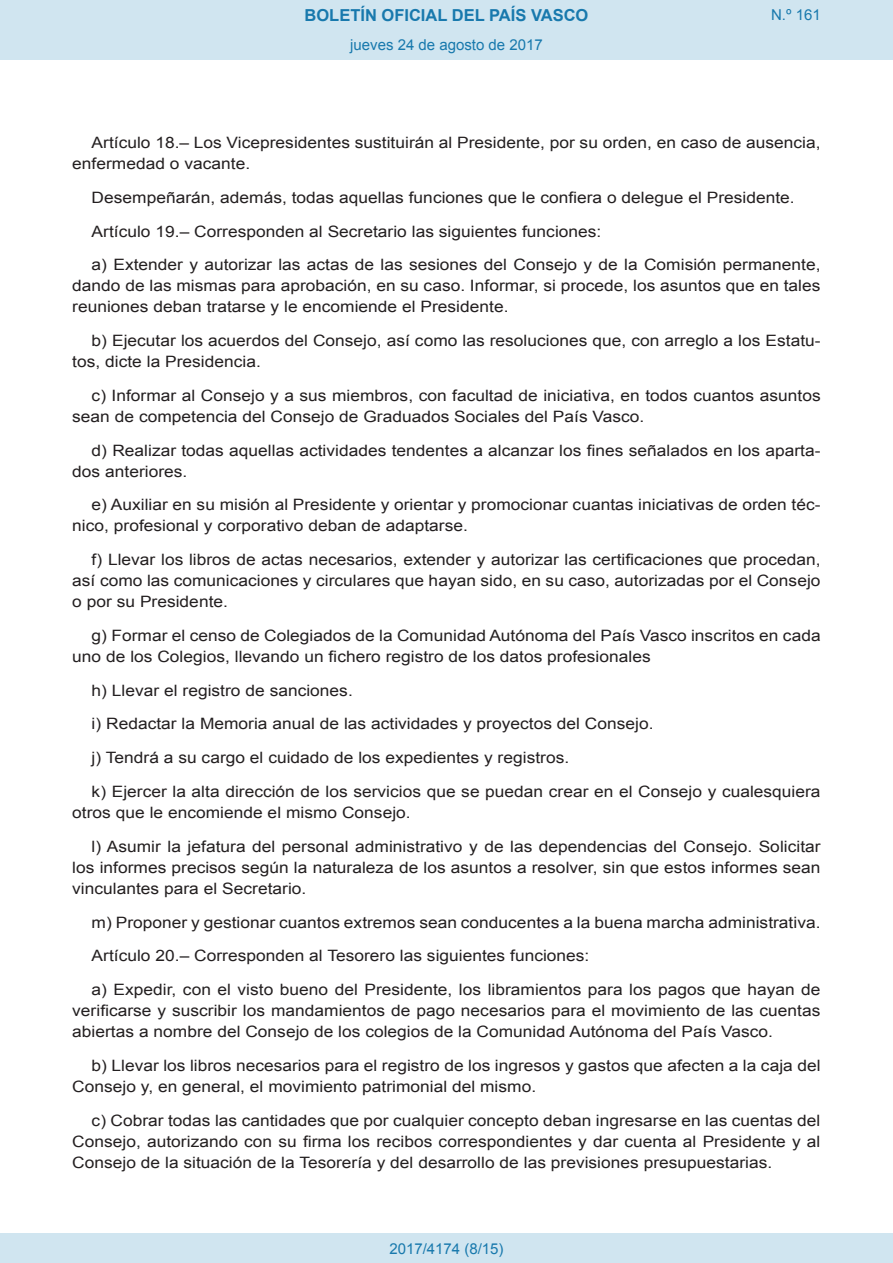
<style>
.page{position:relative;width:893px;height:1263px;background:#fff}
.page>*{position:absolute;margin:0;border:0;box-sizing:border-box;transform-origin:0 0}
.t1{font:700 16.5px "Arial";color:#1879ad}
.BOPVDetalle{font:15.6px/21px "Arial";color:#231f20;scale:1.11 1}
.Paginacion_Centro{font:15px "Arial";color:#1879ad}
</style>
<div class="page">
<div style="left:0;top:0;width:893px;height:60px;background:#d0e5f0"></div>
<div style="left:0;top:1233px;width:893px;height:30px;background:#d0e5f0"></div>
<p class="t1" style="left:305px;top:4px;width:285px">BOLETÍN OFICIAL DEL PAÍS VASCO</p>
<p class="Paginacion_Centro" style="left:350px;top:35px;width:194px">jueves 24 de agosto de 2017</p>
<p class="Paginacion_Centro" style="left:771px;top:5px;width:51px">N.º 161</p>
<p class="BOPVDetalle" style="left:72px;top:132px;width:676px;text-indent:19px">Artículo 18.– Los Vicepresidentes sustituirán al Presidente, por su orden, en caso de ausencia, enfermedad o vacante.</p>
<p class="BOPVDetalle" style="left:92px;top:187px;width:635px">Desempeñarán, además, todas aquellas funciones que le confiera o delegue el Presidente.</p>
<p class="BOPVDetalle" style="left:92px;top:221px;width:461px">Artículo 19.– Corresponden al Secretario las siguientes funciones:</p>
<p class="BOPVDetalle" style="left:72px;top:255px;width:676px;text-align:justify;text-indent:19px">a) Extender y autorizar las actas de las sesiones del Consejo y de la Comisión permanente, dando de las mismas para aprobación, en su caso. Informar, si procede, los asuntos que en tales reuniones deban tratarse y le encomiende el Presidente.</p>
<p class="BOPVDetalle" style="left:72px;top:330px;width:676px;text-indent:19px">b) Ejecutar los acuerdos del Consejo, así como las resoluciones que, con arreglo a los Estatu&shy;tos, dicte la Presidencia.</p>
<p class="BOPVDetalle" style="left:72px;top:385px;width:676px;text-indent:19px">c) Informar al Consejo y a sus miembros, con facultad de iniciativa, en todos cuantos asuntos sean de competencia del Consejo de Graduados Sociales del País Vasco.</p>
<p class="BOPVDetalle" style="left:72px;top:440px;width:676px;text-indent:19px">d) Realizar todas aquellas actividades tendentes a alcanzar los fines señalados en los aparta&shy;dos anteriores.</p>
<p class="BOPVDetalle" style="left:72px;top:495px;width:676px;text-indent:19px">e) Auxiliar en su misión al Presidente y orientar y promocionar cuantas iniciativas de orden téc&shy;nico, profesional y corporativo deban de adaptarse.</p>
<p class="BOPVDetalle" style="left:72px;top:549px;width:676px;text-align:justify;text-indent:19px">f) Llevar los libros de actas necesarios, extender y autorizar las certificaciones que procedan, así como las comunicaciones y circulares que hayan sido, en su caso, autorizadas por el Consejo o por su Presidente.</p>
<p class="BOPVDetalle" style="left:72px;top:625px;width:676px;text-indent:19px">g) Formar el censo de Colegiados de la Comunidad Autónoma del País Vasco inscritos en cada uno de los Colegios, llevando un fichero registro de los datos profesionales</p>
<p class="BOPVDetalle" style="left:92px;top:680px;width:237px">h) Llevar el registro de sanciones.</p>
<p class="BOPVDetalle" style="left:92px;top:714px;width:508px">i) Redactar la Memoria anual de las actividades y proyectos del Consejo.</p>
<p class="BOPVDetalle" style="left:92px;top:747px;width:432px">j) Tendrá a su cargo el cuidado de los expedientes y registros.</p>
<p class="BOPVDetalle" style="left:72px;top:781px;width:676px;text-indent:19px">k) Ejercer la alta dirección de los servicios que se puedan crear en el Consejo y cualesquiera otros que le encomiende el mismo Consejo.</p>
<p class="BOPVDetalle" style="left:72px;top:836px;width:676px;text-align:justify;text-indent:19px">l) Asumir la jefatura del personal administrativo y de las dependencias del Consejo. Solicitar los informes precisos según la naturaleza de los asuntos a resolver, sin que estos informes sean vinculantes para el Secretario.</p>
<p class="BOPVDetalle" style="left:92px;top:912px;width:658px">m) Proponer y gestionar cuantos extremos sean conducentes a la buena marcha administrativa.</p>
<p class="BOPVDetalle" style="left:92px;top:945px;width:450px">Artículo 20.– Corresponden al Tesorero las siguientes funciones:</p>
<p class="BOPVDetalle" style="left:72px;top:979px;width:676px;text-align:justify;text-indent:19px">a) Expedir, con el visto bueno del Presidente, los libramientos para los pagos que hayan de verificarse y suscribir los mandamientos de pago necesarios para el movimiento de las cuentas abiertas a nombre del Consejo de los colegios de la Comunidad Autónoma del País Vasco.</p>
<p class="BOPVDetalle" style="left:72px;top:1055px;width:676px;text-indent:19px">b) Llevar los libros necesarios para el registro de los ingresos y gastos que afecten a la caja del<br>Consejo y, en general, el movimiento patrimonial del mismo.</p>
<p class="BOPVDetalle" style="left:72px;top:1110px;width:676px;text-align:justify;text-indent:19px">c) Cobrar todas las cantidades que por cualquier concepto deban ingresarse en las cuentas del Consejo, autorizando con su firma los recibos correspondientes y dar cuenta al Presidente y al Consejo de la situación de la Tesorería y del desarrollo de las previsiones presupuestarias.</p>
<p class="Paginacion_Centro" style="left:389px;top:1238px;width:116px">2017/4174 (8/15)</p>
</div>
